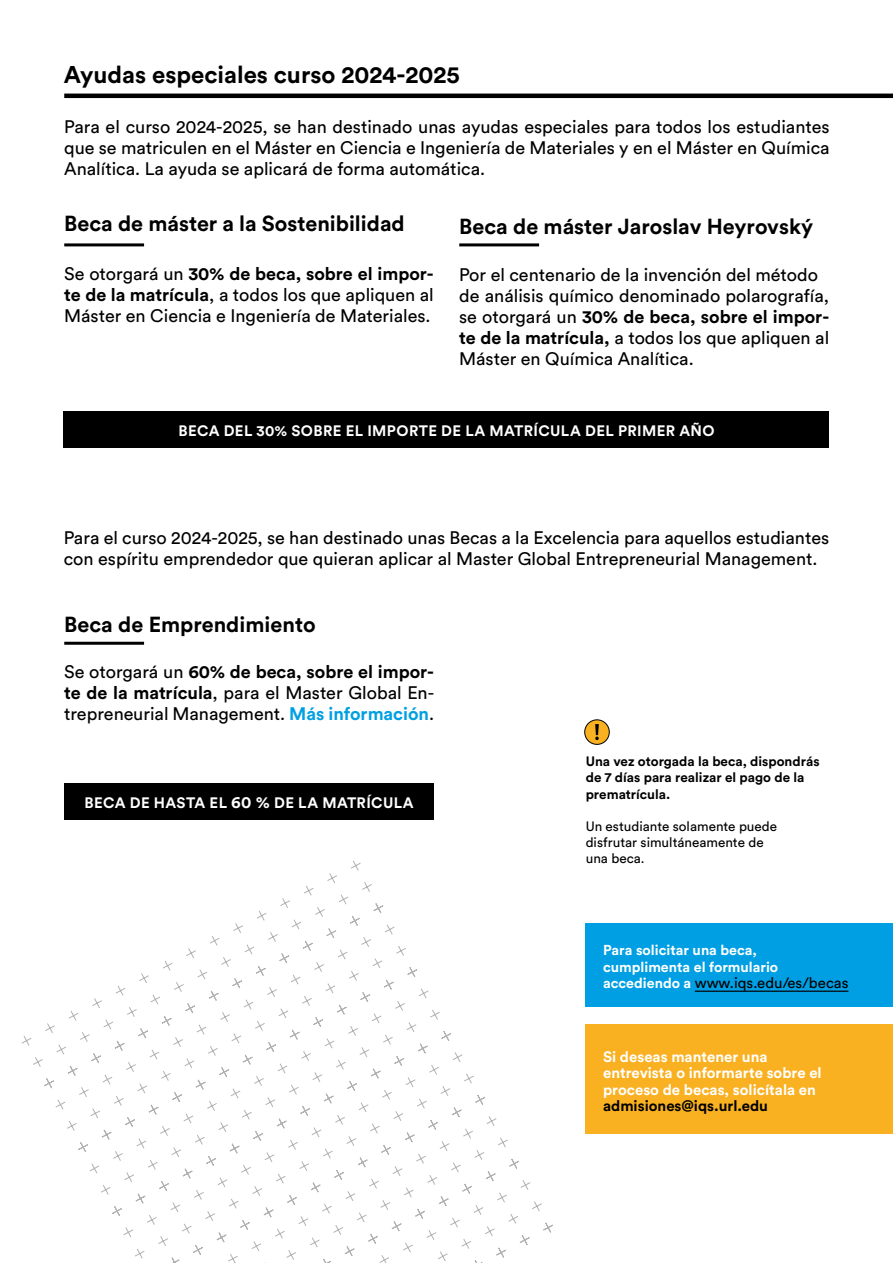
<style>
.page{position:relative;width:893px;height:1263px;background:#fff}
.page>*{position:absolute;margin:0;border:0;box-sizing:border-box;transform-origin:0 0}
.t1{font:700 24px "Circular Std";color:#000}
.t2{font:700 21.6px "Circular Std";color:#000}
.t3{font:18px/21px "Circular Std";color:#000;text-align:justify}
.t4{font:700 15px/16.5px "Circular Std";color:#fff}
.t5{font:700 15px "Circular Std";letter-spacing:.025em;color:#fff}
.t6{font:15px "Circular Std";color:#000}
.t7{font:700 15px "Circular Std";letter-spacing:.02em;color:#fff}
.t8{font:700 15px "Circular Std";color:#000}
.t9{font:700 14.25px/16.5px "Circular Std";color:#fff}
.t10{font:700 13.5px/16.2px "Circular Std";color:#000}
.t11{font:13.5px/16.2px "Circular Std";color:#000}
.s1{font-weight:700}
.s2{font-weight:700;color:#009fe3}
.s3{font-size:16.5px}
.s4{font-weight:700;font-size:14.25px;color:#fff}
</style>
<div class="page">
<hr style="left:66px;top:94px;width:827px;height:4px;background:#000">
<div style="left:64px;top:411px;width:765px;height:36px;background:#000"></div>
<hr style="left:66px;top:243px;width:77px;height:3px;background:#000">
<hr style="left:461px;top:243px;width:77px;height:3px;background:#000">
<hr style="left:66px;top:642px;width:77px;height:3px;background:#000">
<div style="left:64px;top:783px;width:370px;height:36px;background:#000"></div>
<svg style="left:21px;top:1011px;width:70px;height:160px"></svg>
<svg style="left:91px;top:973px;width:71px;height:286px"></svg>
<svg style="left:162px;top:936px;width:70px;height:327px"></svg>
<svg style="left:232px;top:898px;width:274px;height:365px"></svg>
<svg style="left:303px;top:860px;width:250px;height:386px"></svg>
<div style="left:585px;top:720px;width:24px;height:24px;background:#f9b122;border-radius:50%"></div>
<div style="left:584px;top:719px;width:26px;height:26px;border:1px solid #000;border-radius:50%"></div>
<svg style="left:595px;top:724px;width:4px;height:16px"></svg>
<div style="left:586px;top:924px;width:307px;height:83px;background:#009fe3"></div>
<div style="left:586px;top:1024px;width:307px;height:110px;background:#f9b122"></div>
<hr style="left:695px;top:990px;width:153px;height:2px;background:#000">
<h1 class="t1" style="left:64px;top:59px;width:398px">Ayudas especiales curso 2024-2025</h1>
<p class="t3" style="left:64px;top:116px;width:767px">Para el curso 2024-2025, se han destinado unas ayudas especiales para todos los estudiantes que se matriculen en el Máster en Ciencia e Ingeniería de Materiales y en el Máster en Química Analítica. La ayuda se aplicará de forma automática.</p>
<p class="t2" style="left:64px;top:210px;width:342px">Beca de máster a la Sostenibilidad</p>
<p class="t2" style="left:459px;top:212px;width:355px">Beca de máster Jaroslav Heyrovský</p>
<p class="t3" style="left:64px;top:263px;width:371px">Se otorgará un <span class="s1">30% de beca, sobre el impor&shy;te de la matrícula</span>, a todos los que apliquen al Máster en Ciencia e Ingeniería de Materiales.</p>
<p class="t3" style="left:459px;top:264px;width:371px;text-align:left">Por el centenario de la invención del método de análisis químico denominado polarografía, se otorgará un <span class="s1">30% de beca, sobre el impor&shy;te de la matrícula,</span> a todos los que apliquen al Máster en Química Analítica.</p>
<p class="t5" style="left:178px;top:421px;width:537px">BECA DEL 30% SOBRE EL IMPORTE DE LA MATRÍCULA DEL PRIMER AÑO</p>
<p class="t3" style="left:64px;top:526px;width:767px">Para el curso 2024-2025, se han destinado unas Becas a la Excelencia para aquellos estudiantes con espíritu emprendedor que quieran aplicar al Master Global Entrepreneurial Management.</p>
<p class="t2" style="left:64px;top:611px;width:253px">Beca de Emprendimiento</p>
<p class="t3" style="left:64px;top:661px;width:371px">Se otorgará un <span class="s1">60% de beca, sobre el impor&shy;te de la matrícula</span>, para el Master Global En&shy;trepreneurial Management. <span class="s2">Más información</span>.</p>
<p class="t7" style="left:85px;top:793px;width:331px">BECA DE HASTA EL <span class="s3">60 %</span> DE LA MATRÍCULA</p>
<p class="t10" style="left:586px;top:753px;width:235px">Una vez otorgada la beca, dispondrás de 7 días para realizar el pago de la prematrícula.</p>
<p class="t11" style="left:586px;top:818px;width:193px">Un estudiante solamente puede disfrutar simultáneamente de una beca.</p>
<p class="t9" style="left:603px;top:942px;width:177px">Para solicitar una beca, cumplimenta el formulario</p>
<p class="t6" style="left:603px;top:974px;width:247px"><span class="s4">accediendo a</span> www.iqs.edu/es/becas</p>
<p class="t4" style="left:603px;top:1048px;width:220px">Si deseas mantener una entrevista o informarte sobre el proceso de becas, solicítala en</p>
<p class="t8" style="left:603px;top:1096px;width:166px">admisiones@iqs.url.edu</p>
</div>
